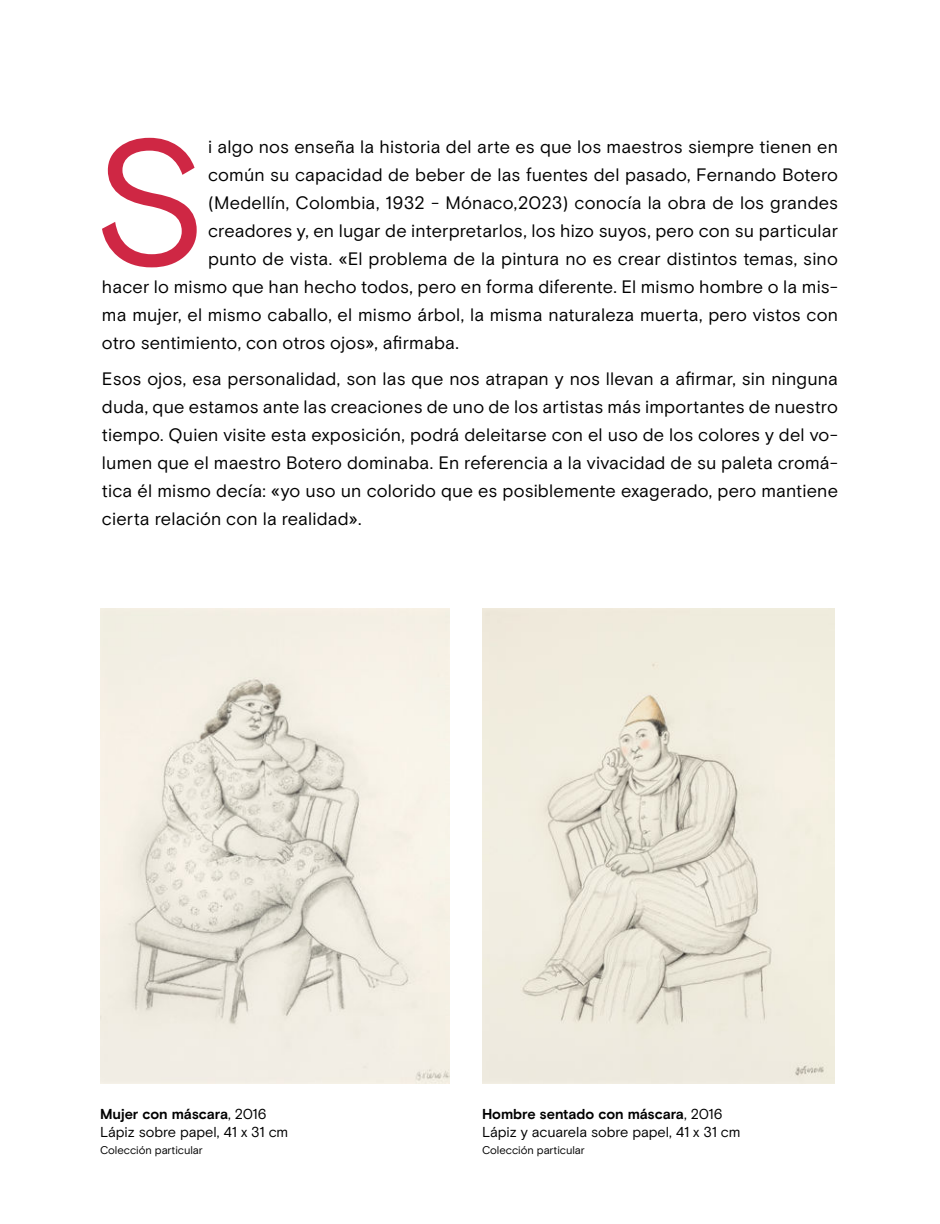
<style>
.page{position:relative;width:940px;height:1224px;background:#fff}
.page>*{position:absolute;margin:0;border:0;box-sizing:border-box;transform-origin:0 0}
.t1{font:178px "Basis Grotesque Pro";color:#cf2744}
.t2{font:18px/28px "Basis Grotesque Pro";letter-spacing:.01em;color:#000;text-align:justify}
.t3{font:14.4px/17.6px "Basis Grotesque Pro";letter-spacing:-.005em;color:#000}
.t4{font:11.2px "Basis Grotesque Pro";letter-spacing:-.005em;color:#000}
.s1{font-weight:700}
</style>
<div class="page">
<img style="left:100px;top:609px;width:350px;height:474px">
<img style="left:482px;top:608px;width:352px;height:475px">
<h1 class="t1" style="left:93px;top:104px;width:117px">S</h1>
<p class="t2" style="left:208px;top:133px;width:631px">i algo nos enseña la historia del arte es que los maestros siempre tienen en</p>
<p class="t2" style="left:208px;top:161px;width:631px">común su capacidad de beber de las fuentes del pasado, Fernando Botero</p>
<p class="t2" style="left:208px;top:189px;width:631px">(Medellín, Colombia, 1932 - Mónaco,2023) conocía la obra de los grandes</p>
<p class="t2" style="left:208px;top:217px;width:631px">creadores y, en lugar de interpretarlos, los hizo suyos, pero con su particular</p>
<p class="t2" style="left:208px;top:245px;width:631px">punto de vista. «El problema de la pintura no es crear distintos temas, sino</p>
<p class="t2" style="left:102px;top:273px;width:738px">hacer lo mismo que han hecho todos, pero en forma diferente. El mismo hombre o la mis-</p>
<p class="t2" style="left:102px;top:301px;width:738px">ma mujer, el mismo caballo, el mismo árbol, la misma naturaleza muerta, pero vistos con</p>
<p class="t2" style="left:102px;top:329px;width:358px">otro sentimiento, con otros ojos», afirmaba.</p>
<p class="t2" style="left:102px;top:365px;width:738px">Esos ojos, esa personalidad, son las que nos atrapan y nos llevan a afirmar, sin ninguna duda, que estamos ante las creaciones de uno de los artistas más importantes de nuestro tiempo. Quien visite esta exposición, podrá deleitarse con el uso de los colores y del vo&shy;lumen que el maestro Botero dominaba. En referencia a la vivacidad de su paleta cromá&shy;tica él mismo decía: «yo uso un colorido que es posiblemente exagerado, pero mantiene cierta relación con la realidad».</p>
<p class="t3" style="left:100px;top:1105px;width:190px"><span class="s1">Mujer con máscara</span>, 2016<br>Lápiz sobre papel, 41 x 31 cm</p>
<p class="t4" style="left:100px;top:1144px;width:104px">Colección particular</p>
<p class="t3" style="left:482px;top:1105px;width:260px"><span class="s1">Hombre sentado con máscara</span>, 2016<br>Lápiz y acuarela sobre papel, 41 x 31 cm</p>
<p class="t4" style="left:482px;top:1144px;width:104px">Colección particular</p>
</div>
